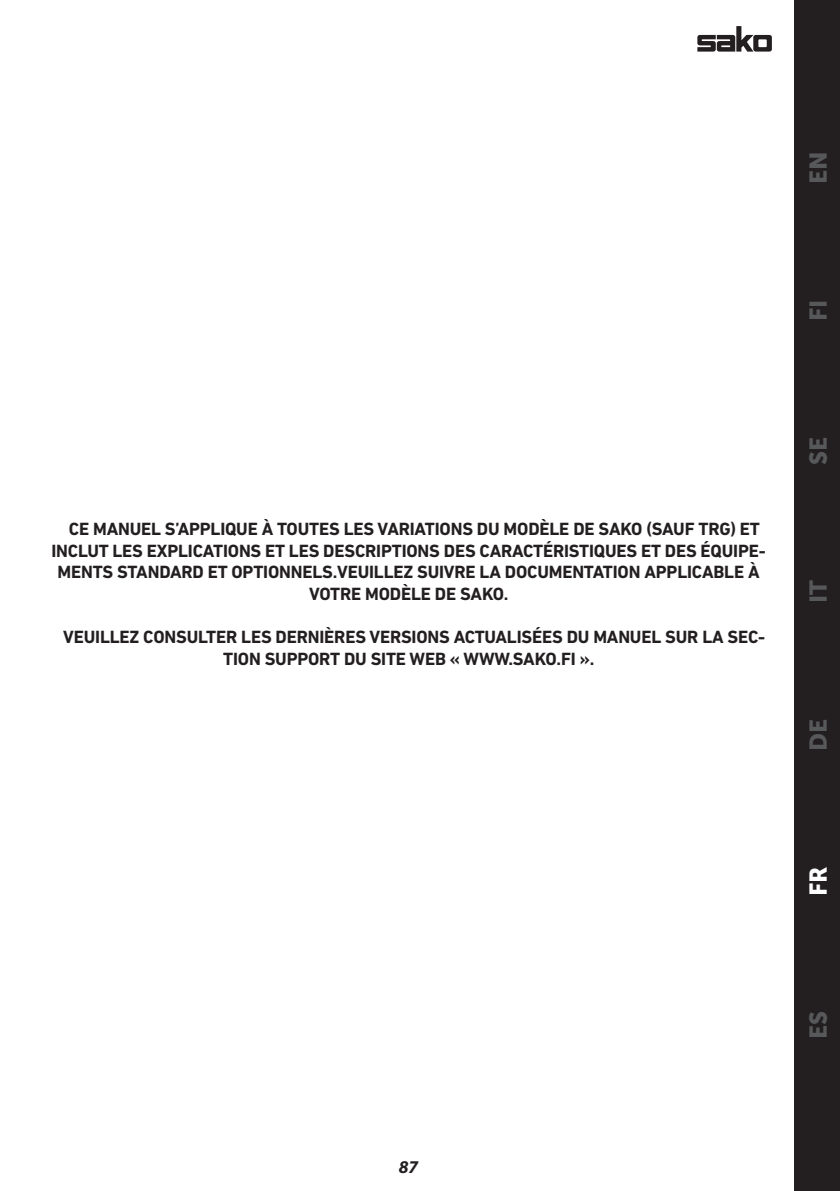
<style>
.page{position:relative;width:840px;height:1191px;background:#fff}
.page>*{position:absolute;margin:0;border:0;box-sizing:border-box;transform-origin:0 0}
.t1{font:24px "Museo Sans 900";color:#57585a}
.t2{font:24px "Museo Sans 900";color:#fff}
.t3{font:700 18px/21.6px "DIN Next LT Pro";letter-spacing:-.01em;color:#231f20}
.t4{font:italic 700 18px "Myriad Pro";color:#231f20}
</style>
<div class="page">
<svg style="left:697px;top:26px;width:74px;height:26px"></svg>
<div style="left:794px;top:0;width:45px;height:1191px;background:#231f20"></div>
<h1 class="t1" style="left:804px;top:184px;width:34px;rotate:-90deg">EN</h1>
<h1 class="t1" style="left:804px;top:321px;width:23px;rotate:-90deg">FI</h1>
<p class="t3" style="left:69px;top:518px;width:692px">CE MANUEL S’APPLIQUE À TOUTES LES VARIATIONS DU MODÈLE DE SAKO (SAUF TRG) ET</p>
<p class="t3" style="left:51px;top:540px;width:715px">INCLUT LES EXPLICATIONS ET LES DESCRIPTIONS DES CARACTÉRISTIQUES ET DES ÉQUIPE-</p>
<p class="t3" style="left:58px;top:561px;width:703px">MENTS STANDARD ET OPTIONNELS.VEUILLEZ SUIVRE LA DOCUMENTATION APPLICABLE À</p>
<p class="t3" style="left:309px;top:583px;width:201px">VOTRE MODÈLE DE SAKO.</p>
<p class="t3" style="left:223px;top:626px;width:543px;text-indent:-160px">VEUILLEZ CONSULTER LES DERNIÈRES VERSIONS ACTUALISÉES DU MANUEL SUR LA SEC-<br>TION SUPPORT DU SITE WEB « WWW.SAKO.FI ».</p>
<h1 class="t1" style="left:804px;top:465px;width:30px;rotate:-90deg">SE</h1>
<h1 class="t1" style="left:804px;top:603px;width:25px;rotate:-90deg">IT</h1>
<h1 class="t1" style="left:804px;top:750px;width:34px;rotate:-90deg">DE</h1>
<h1 class="t2" style="left:804px;top:895px;width:31px;rotate:-90deg">FR</h1>
<h1 class="t1" style="left:804px;top:1039px;width:30px;rotate:-90deg">ES</h1>
<p class="t4" style="left:398px;top:1155px;width:21px">87</p>
</div>
